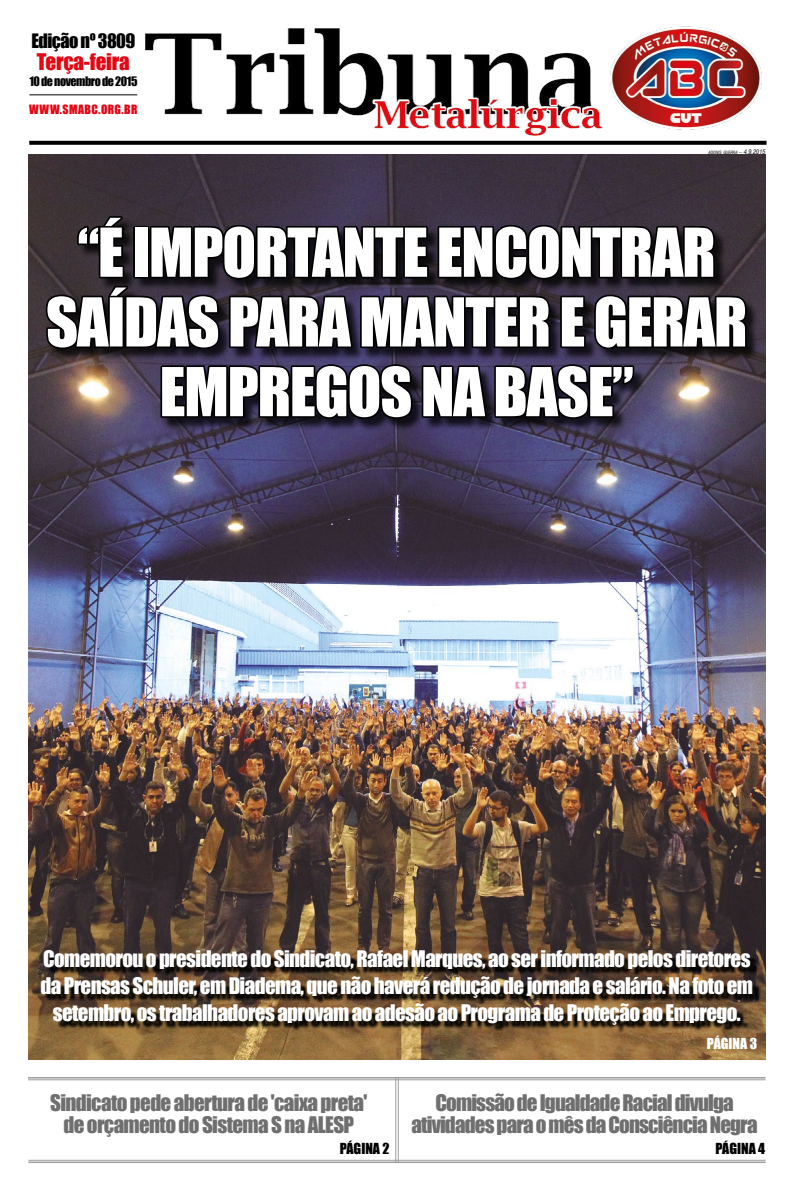
<style>
.page{position:relative;width:794px;height:1191px;background:#fff}
.page>*{position:absolute;margin:0;border:0;box-sizing:border-box;transform-origin:0 0}
.t1{font:62.2px/69.7px "Impact";letter-spacing:-.02em;color:#fff;text-align:center}
.t2{font:21px/27px "Impact";letter-spacing:-.03em;color:#fff;text-align:center}
.t3{font:21px/22px "Impact";letter-spacing:-.03em;color:#706f6f;text-align:center}
.t4{font:21px "Impact";color:#e30613}
.t5{font:18.3px "Impact";letter-spacing:-.03em;color:#000}
.t6{font:14px "Impact";color:#000}
.t7{font:14px "Impact";color:#fff}
.t8{font:12px "Impact";letter-spacing:-.04em;color:#000}
.t9{font:11.8px "Impact";letter-spacing:.035em;color:#e30613}
.t10{font:italic condensed 4.4px "Swiss 721 BT";color:#000}
.s1{font-size:6.2px}
</style>
<div class="page">
<img style="left:28px;top:154px;width:737px;height:905px">
<svg style="left:29px;top:141px;width:737px;height:4px;background:#171717"></svg>
<hr style="left:29px;top:94px;width:108px;height:1px;background:#000">
<img style="left:140px;top:26px;width:627px;height:117px">
<hr style="left:28px;top:1077px;width:737px;height:1px;background:#9d9d9c">
<hr style="left:28px;top:1079px;width:737px;height:1px;background:#9d9d9c">
<hr style="left:28px;top:1161px;width:737px;height:2px;background:#9d9d9c">
<hr style="left:28px;top:1160px;width:737px;height:1px;background:#9d9d9c">
<hr style="left:395px;top:1077px;width:1px;height:86px;background:#9d9d9c">
<hr style="left:398px;top:1077px;width:1px;height:86px;background:#9d9d9c">
<div style="left:47px;top:218px;width:711px;height:213px;background:#000;opacity:.75"></div>
<svg style="left:43px;top:193px;width:706px;height:228px;background:#26202a"></svg>
<svg style="left:44px;top:953px;width:717px;height:80px;background:#483522"></svg>
<p class="t5" style="left:31px;top:27px;width:105px">Edição nº 3809</p>
<p class="t4" style="left:37px;top:45px;width:94px">Terça-feira</p>
<p class="t8" style="left:29px;top:72px;width:109px">10 de novembro de 2015</p>
<p class="t9" style="left:29px;top:100px;width:110px">www.smabc.org.br</p>
<p class="t10" style="left:708px;top:150px;width:59px">ADONIS GUERRA <span class="s1">– 4.9.2015</span></p>
<h1 class="t1" style="left:46px;top:216px;width:703px">“É importante encontrar saídas para manter e gerar empregos na base”</h1>
<p class="t2" style="left:40px;top:944px;width:714px">Comemorou o presidente do Sindicato, Rafael Marques, ao ser informado pelos diretores da Prensas Schuler, em Diadema, que não haverá redução de jornada e salário. Na foto em setembro, os trabalhadores aprovam ao adesão ao Programa de Proteção ao Emprego.</p>
<p class="t7" style="left:707px;top:1032px;width:52px">Página 3</p>
<p class="t3" style="left:50px;top:1091px;width:319px">Sindicato pede abertura de 'caixa preta' de orçamento do Sistema S na ALESP</p>
<p class="t3" style="left:411px;top:1091px;width:347px">Comissão de Igualdade Racial divulga atividades para o mês da Consciência Negra</p>
<p class="t6" style="left:340px;top:1137px;width:51px">Página 2</p>
<p class="t6" style="left:715px;top:1137px;width:51px">Página 4</p>
</div>
